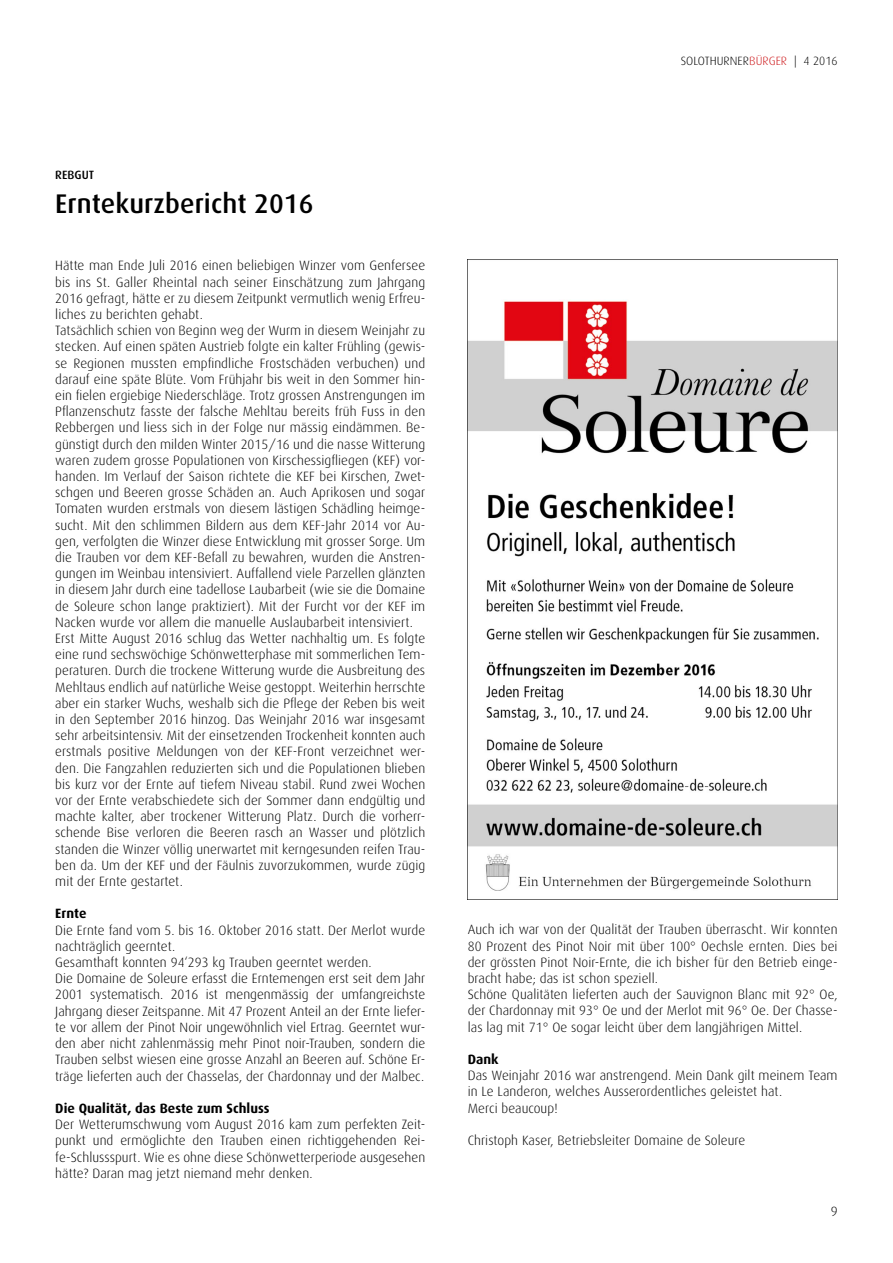
<style>
.page{position:relative;width:893px;height:1263px;background:#fff}
.page>*{position:absolute;margin:0;border:0;box-sizing:border-box;transform-origin:0 0}
.t1{font:500 27px "Dax";letter-spacing:.005em;color:#000}
.t2{font:300 13.5px/16.2px "Dax";letter-spacing:.005em;color:#000}
.t3{font:700 13.5px "Dax";letter-spacing:.005em;color:#000}
.t4{font:300 12px "Dax";letter-spacing:.005em;color:#000}
.t5{font:500 12px "Dax";color:#000}
.s1{color:#cd171a}
</style>
<div class="page">
<img style="left:467px;top:260px;width:371px;height:639px">
<p class="t5" style="left:55px;top:168px;width:40px">REBGUT</p>
<h1 class="t1" style="left:55px;top:188px;width:260px">Erntekurzbericht 2016</h1>
<p class="t2" style="left:55px;top:258px;width:371px">Hätte man Ende Juli 2016 einen beliebigen Winzer vom Genfersee bis ins St. Galler Rheintal nach seiner Einschätzung zum Jahrgang 2016 gefragt, hätte er zu diesem Zeitpunkt vermutlich wenig Erfreu&shy;liches zu berichten gehabt.<br>Tatsächlich schien von Beginn weg der Wurm in diesem Weinjahr zu stecken. Auf einen späten Austrieb folgte ein kalter Frühling (gewis&shy;se Regionen mussten empfindliche Frostschäden verbuchen) und darauf eine späte Blüte. Vom Frühjahr bis weit in den Sommer hin&shy;ein fielen ergiebige Niederschläge. Trotz grossen Anstrengungen im Pflanzenschutz fasste der falsche Mehltau bereits früh Fuss in den Rebbergen und liess sich in der Folge nur mässig eindämmen. Be&shy;günstigt durch den milden Winter 2015/16 und die nasse Witterung waren zudem grosse Populationen von Kirschessigfliegen (KEF) vor&shy;handen. Im Verlauf der Saison richtete die KEF bei Kirschen, Zwet&shy;schgen und Beeren grosse Schäden an. Auch Aprikosen und sogar Tomaten wurden erstmals von diesem lästigen Schädling heimge&shy;sucht. Mit den schlimmen Bildern aus dem KEF-Jahr 2014 vor Au&shy;gen, verfolgten die Winzer diese Entwicklung mit grosser Sorge. Um die Trauben vor dem KEF-Befall zu bewahren, wurden die Anstren&shy;gungen im Weinbau intensiviert. Auffallend viele Parzellen glänzten in diesem Jahr durch eine tadellose Laubarbeit (wie sie die Domaine de Soleure schon lange praktiziert). Mit der Furcht vor der KEF im Nacken wurde vor allem die manuelle Auslaubarbeit intensiviert.<br>Erst Mitte August 2016 schlug das Wetter nachhaltig um. Es folgte eine rund sechswöchige Schönwetterphase mit sommerlichen Tem&shy;peraturen. Durch die trockene Witterung wurde die Ausbreitung des Mehltaus endlich auf natürliche Weise gestoppt. Weiterhin herrschte aber ein starker Wuchs, weshalb sich die Pflege der Reben bis weit in den September 2016 hinzog. Das Weinjahr 2016 war insgesamt sehr arbeitsintensiv. Mit der einsetzenden Trockenheit konnten auch erstmals positive Meldungen von der KEF-Front verzeichnet wer&shy;den. Die Fangzahlen reduzierten sich und die Populationen blieben bis kurz vor der Ernte auf tiefem Niveau stabil. Rund zwei Wochen vor der Ernte verabschiedete sich der Sommer dann endgültig und machte kalter, aber trockener Witterung Platz. Durch die vorherr&shy;schende Bise verloren die Beeren rasch an Wasser und plötzlich standen die Winzer völlig unerwartet mit kerngesunden reifen Trau&shy;ben da. Um der KEF und der Fäulnis zuvorzukommen, wurde zügig mit der Ernte gestartet.</p>
<p class="t3" style="left:55px;top:906px;width:33px">Ernte</p>
<p class="t2" style="left:55px;top:922px;width:371px">Die Ernte fand vom 5. bis 16. Oktober 2016 statt. Der Merlot wurde nachträglich geerntet.<br>Gesamthaft konnten 94‘293 kg Trauben geerntet werden.<br>Die Domaine de Soleure erfasst die Erntemengen erst seit dem Jahr 2001 systematisch. 2016 ist mengenmässig der umfangreichste Jahrgang dieser Zeitspanne. Mit 47 Prozent Anteil an der Ernte liefer&shy;te vor allem der Pinot Noir ungewöhnlich viel Ertrag. Geerntet wur&shy;den aber nicht zahlenmässig mehr Pinot noir-Trauben, sondern die Trauben selbst wiesen eine grosse Anzahl an Beeren auf. Schöne Er&shy;träge lieferten auch der Chasselas, der Chardonnay und der Malbec.</p>
<p class="t3" style="left:55px;top:1100px;width:216px">Die Qualität, das Beste zum Schluss</p>
<p class="t2" style="left:55px;top:1116px;width:371px;text-align:justify">Der Wetterumschwung vom August 2016 kam zum perfekten Zeit&shy;punkt und ermöglichte den Trauben einen richtiggehenden Rei&shy;fe-Schlussspurt. Wie es ohne diese Schönwetterperiode ausgesehen hätte? Daran mag jetzt niemand mehr denken.</p>
<p class="t4" style="left:681px;top:54px;width:158px">SOLOTHURNER<span class="s1">BÜRGER</span> | 4 2016</p>
<p class="t2" style="left:468px;top:922px;width:371px">Auch ich war von der Qualität der Trauben überrascht. Wir konnten 80 Prozent des Pinot Noir mit über 100° Oechsle ernten. Dies bei der grössten Pinot Noir-Ernte, die ich bisher für den Betrieb einge&shy;bracht habe; das ist schon speziell.<br>Schöne Qualitäten lieferten auch der Sauvignon Blanc mit 92° Oe, der Chardonnay mit 93° Oe und der Merlot mit 96° Oe. Der Chasse&shy;las lag mit 71° Oe sogar leicht über dem langjährigen Mittel.</p>
<p class="t3" style="left:468px;top:1052px;width:32px">Dank</p>
<p class="t2" style="left:468px;top:1067px;width:371px">Das Weinjahr 2016 war anstrengend. Mein Dank gilt meinem Team in Le Landeron, welches Ausserordentliches geleistet hat.<br>Merci beaucoup!</p>
<p class="t2" style="left:468px;top:1132px;width:279px">Christoph Kaser, Betriebsleiter Domaine de Soleure</p>
<p class="t2" style="left:831px;top:1203px;width:8px">9</p>
</div>
